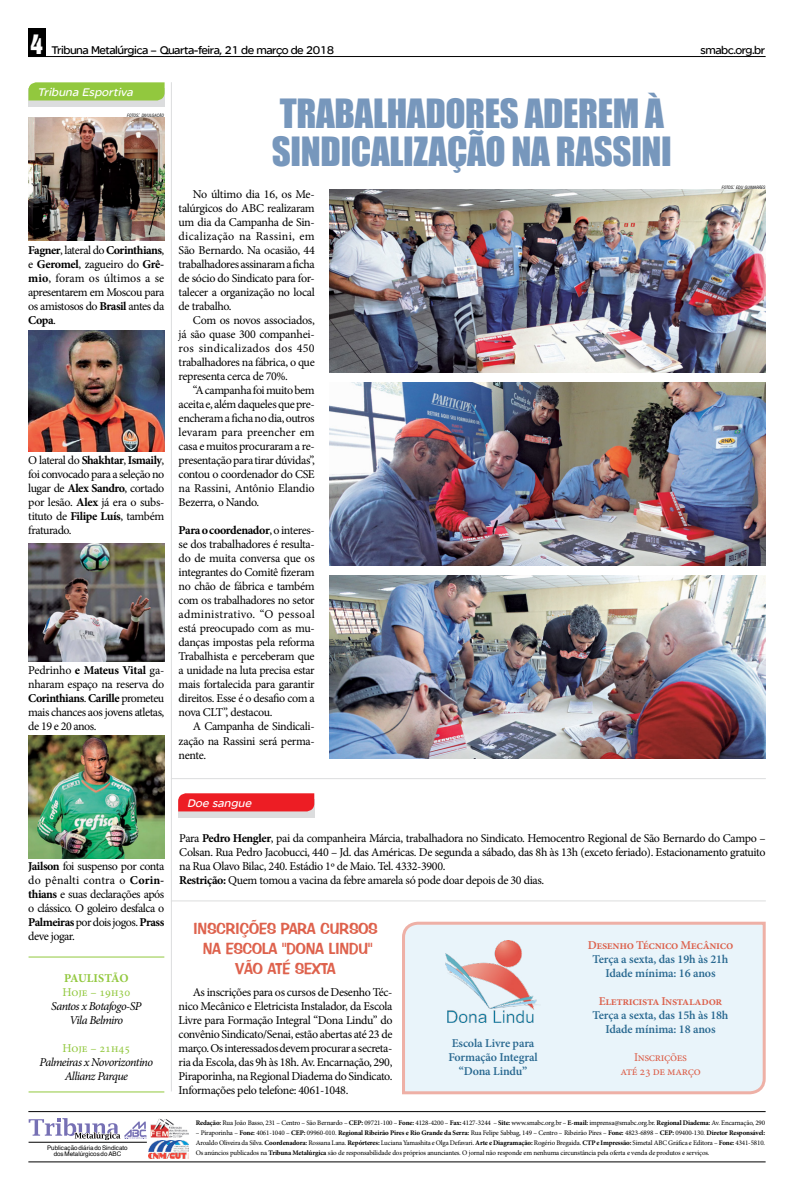
<style>
.page{position:relative;width:794px;height:1191px;background:#fff}
.page>*{position:absolute;margin:0;border:0;box-sizing:border-box;transform-origin:0 0}
.t1{font:37px/38px "Impact";letter-spacing:-.01em;color:#7797bc}
.t2{font:16px/20px "Impress BT";letter-spacing:-.03em;color:#de624d;text-align:center}
.t3{font:12px/14px "Minion Pro";letter-spacing:-.03em;color:#000;text-align:justify}
.t4{font:600 12px/14px "Minion Pro";letter-spacing:-.01em;color:#286890;text-align:center}
.t5{font:italic 12px/14px "Minion Pro";letter-spacing:-.05em;color:#000;text-align:center}
.t6{font:12px "SE Optimist Semi";letter-spacing:-.04em;color:#000}
.t7{font:600 12px "Minion Pro";letter-spacing:-.03em;color:#dc614c}
.t8{font:italic 12px "SE Optimist Semi";color:#fff}
.t9{font:12px/14px "Minion Pro";letter-spacing:-.03em;color:#dc614c;text-align:center}
.t10{font:12px "Minion Pro";color:#92c83e}
.t11{font:700 12px "Minion Pro";letter-spacing:-.005em;color:#92c83e}
.t12{font:7px/10px "Minion Pro";letter-spacing:-.02em;color:#000;text-align:justify}
.t13{font:6.2px/6.2px "Helvetica";color:#000;text-align:center}
.t14{font:italic condensed 4.4px "Swiss 721 BT";color:#000}
.s1{font-family:"Helvetica Inserat";font-size:25px;color:#fff}
.s2{font-size:6.2px}
.s3{font-weight:700}
</style>
<div class="page">
<svg style="left:28px;top:100px;width:137px;height:6px"></svg>
<svg style="left:178px;top:811px;width:136px;height:6px"></svg>
<svg style="left:28px;top:82px;width:137px;height:18px;background:#95c944"></svg>
<svg style="left:178px;top:793px;width:136px;height:18px;background:#ed2229"></svg>
<img style="left:29px;top:118px;width:136px;height:123px">
<img style="left:29px;top:543px;width:136px;height:118px">
<img style="left:29px;top:735px;width:136px;height:123px">
<img style="left:29px;top:330px;width:136px;height:121px">
<hr style="left:171px;top:82px;width:1px;height:1009px;background:#dcddde">
<hr style="left:28px;top:1111px;width:737px;height:1px;background:#000">
<div style="left:28px;top:28px;width:17px;height:29px;background:#000"></div>
<hr style="left:28px;top:56px;width:737px;height:1px;background:#000">
<img style="left:148px;top:1140px;width:40px;height:18px">
<hr style="left:28px;top:1161px;width:737px;height:1px;background:#000">
<hr style="left:29px;top:1141px;width:118px;height:1px;background:#000">
<img style="left:151px;top:1118px;width:37px;height:19px">
<svg style="left:29px;top:1118px;width:118px;height:22px"></svg>
<hr style="left:171px;top:778px;width:595px;height:1px;background:#dcddde">
<hr style="left:171px;top:900px;width:595px;height:1px;background:#dcddde">
<img style="left:330px;top:189px;width:435px;height:183px">
<img style="left:330px;top:382px;width:435px;height:183px">
<img style="left:330px;top:575px;width:435px;height:183px">
<hr style="left:29px;top:956px;width:135px;height:1px;background:#92c83e">
<hr style="left:29px;top:1091px;width:135px;height:1px;background:#92c83e">
<svg style="left:402px;top:921px;width:364px;height:174px;background:#e9f0f5"></svg>
<img style="left:446px;top:940px;width:94px;height:82px">
<p class="t6" style="left:31px;top:43px;width:305px"><span class="s1">4</span> Tribuna Metalúrgica – Quarta-feira, 21 de março de 2018</p>
<p class="t8" style="left:37px;top:85px;width:100px">Tribuna Esportiva</p>
<p class="t14" style="left:127px;top:113px;width:38px">FOTOS<span class="s2">:</span> DIVULGAÇÃO</p>
<p class="t3" style="left:28px;top:243px;width:138px"><span class="s3">Fagner</span>, lateral do <span class="s3">Corinthians</span>, e <span class="s3">Geromel</span>, zagueiro do <span class="s3">Grê&shy;mio</span>, foram os últimos a se apresentarem em Moscou para os amistosos do <span class="s3">Brasil</span> antes da <span class="s3">Copa</span>.</p>
<p class="t3" style="left:28px;top:453px;width:138px">O lateral do <span class="s3">Shakhtar</span>, <span class="s3">Ismaily</span>, foi convocado para a seleção no lugar de <span class="s3">Alex Sandro</span>, cortado por lesão. <span class="s3">Alex</span> já era o subs&shy;tituto de <span class="s3">Filipe Luís</span>, também fraturado.</p>
<p class="t3" style="left:28px;top:663px;width:137px">Pedrinho <span class="s3">e Mateus Vital</span> ga&shy;nharam espaço na reserva do <span class="s3">Corinthians</span>. <span class="s3">Carille</span> prometeu mais chances aos jovens atletas, de 19 e 20 anos.</p>
<h1 class="t1" style="left:272px;top:93px;width:401px">TRABALHADORES ADEREM À<br>SINDICALIZAÇÃO NA RASSINI</h1>
<p class="t3" style="left:179px;top:187px;width:138px;text-indent:14px">No último dia 16, os Me&shy;talúrgicos do ABC realizaram um dia da Campanha de Sin&shy;dicalização na Rassini, em São Bernardo. Na ocasião, 44 trabalhadores assinaram a ficha de sócio do Sindicato para for&shy;talecer a organização no local de trabalho.</p>
<p class="t3" style="left:179px;top:313px;width:138px;text-indent:14px">Com os novos associados, já são quase 300 companhei&shy;ros sindicalizados dos 450 trabalhadores na fábrica, o que representa cerca de 70%.</p>
<p class="t3" style="left:179px;top:383px;width:138px;text-indent:14px">“A campanha foi muito bem aceita e, além daqueles que pre&shy;encheram a ficha no dia, outros levaram para preencher em casa e muitos procuraram a re&shy;presentação para tirar dúvidas”, contou o coordenador do CSE na Rassini, Antônio Elandio Bezerra, o Nando.</p>
<p class="t3" style="left:179px;top:523px;width:138px"><span class="s3">Para o coordenador</span>, o interes&shy;se dos trabalhadores é resulta&shy;do de muita conversa que os integrantes do Comitê fizeram no chão de fábrica e também com os trabalhadores no setor administrativo. “O pessoal está preocupado com as mu&shy;danças impostas pela reforma Trabalhista e perceberam que a unidade na luta precisa estar mais fortalecida para garantir direitos. Esse é o desafio com a nova CLT”, destacou.</p>
<p class="t3" style="left:179px;top:719px;width:138px;text-indent:14px">A Campanha de Sindicali&shy;zação na Rassini será perma&shy;nente.</p>
<p class="t8" style="left:187px;top:796px;width:69px">Doe sangue</p>
<p class="t6" style="left:700px;top:43px;width:66px">smabc.org.br</p>
<p class="t14" style="left:722px;top:185px;width:45px">FOTOS<span class="s2">:</span> EDU GUIMARÃES</p>
<p class="t3" style="left:28px;top:859px;width:137px"><span class="s3">Jailson</span> foi suspenso por conta do pênalti contra o <span class="s3">Corin&shy;thians</span> e suas declarações após o clássico. O goleiro desfalca o <span class="s3">Palmeiras</span> por dois jogos. <span class="s3">Prass </span>deve jogar.</p>
<p class="t11" style="left:64px;top:970px;width:30px">Paulist</p>
<p class="t11" style="left:111px;top:970px;width:16px">ão</p>
<p class="t10" style="left:62px;top:984px;width:69px">Hoje – 19h30</p>
<p class="t5" style="left:51px;top:999px;width:92px">Santos x Botafogo-SP<br>Vila Belmiro</p>
<p class="t10" style="left:62px;top:1040px;width:69px">Hoje – 21h45</p>
<p class="t5" style="left:40px;top:1055px;width:115px">Palmeiras x Novorizontino<br>Allianz Parque</p>
<p class="t13" style="left:47px;top:1144px;width:82px">Publicação diária do Sindicato dos Metalúrgicos do ABC</p>
<p class="t3" style="left:179px;top:831px;width:588px;text-align:left">Para <span class="s3">Pedro Hengler</span>, pai da companheira Márcia, trabalhadora no Sindicato. Hemocentro Regional de São Bernardo do Campo – Colsan. Rua Pedro Jacobucci, 440 – Jd. das Américas. De segunda a sábado, das 8h às 13h (exceto feriado). Estacionamento gratuito na Rua Olavo Bilac, 240. Estádio 1º de Maio. Tel. 4332-3900.<br><span class="s3">Restrição:</span> Quem tomou a vacina da febre amarela só pode doar depois de 30 dias.</p>
<h2 class="t2" style="left:193px;top:918px;width:186px">INSCRIÇÕES PARA CURSOS<br>NA ESCOLA "DONA LINDU"<br>VÃO ATÉ SEXTA</h2>
<p class="t3" style="left:179px;top:985px;width:215px;text-indent:14px">As inscrições para os cursos de Desenho Téc&shy;nico Mecânico e Eletricista Instalador, da Escola Livre para Formação Integral “Dona Lindu” do convênio Sindicato/Senai, estão abertas até 23 de março. Os interessados devem procurar a secreta&shy;ria da Escola, das 9h às 18h. Av. Encarnação, 290, Piraporinha, na Regional Diadema do Sindicato.<br>Informações pelo telefone: 4061-1048.</p>
<p class="t4" style="left:448px;top:1036px;width:91px">Escola Livre para<br>Formação Integral “Dona Lindu”</p>
<p class="t7" style="left:588px;top:937px;width:147px">Desenho Técnico Mecânico</p>
<p class="t4" style="left:592px;top:952px;width:137px">Terça a sexta, das 19h às 21h<br>Idade mínima: 16 anos</p>
<p class="t7" style="left:599px;top:993px;width:125px">Eletricista Instalador</p>
<p class="t4" style="left:592px;top:1008px;width:137px">Terça a sexta, das 15h às 18h<br>Idade mínima: 18 anos</p>
<p class="t9" style="left:620px;top:1050px;width:82px">Inscrições<br>até 23 de março</p>
<p class="t12" style="left:196px;top:1117px;width:571px"><span class="s3">Redação:</span> Rua João Basso, 231 – Centro – São Bernardo – <span class="s3">CEP:</span> 09721-100 – <span class="s3">Fone:</span> 4128-4200 – <span class="s3">Fax:</span> 4127-3244 – <span class="s3">Site:</span> www.smabc.org.br – <span class="s3">E-mail:</span> imprensa@smabc.org.br. <span class="s3">Regional Diadema:</span> Av. Encarnação, 290</p>
<p class="t12" style="left:196px;top:1127px;width:571px">– Piraporinha – <span class="s3">Fone:</span> 4061-1040 – <span class="s3">CEP:</span> 09960-010. <span class="s3">Regional Ribeirão Pires e Rio Grande da Serra:</span> Rua Felipe Sabbag, 149 – Centro – Ribeirão Pires – <span class="s3">Fone:</span> 4823-6898 – <span class="s3">CEP:</span> 09400-130. <span class="s3">Diretor Responsável:<br></span>Aroaldo Oliveira da Silva. <span class="s3">Coordenadora:</span> Rossana Lana. <span class="s3">Repórteres:</span> Luciana Yamashita e Olga Defavari. <span class="s3">Arte e Diagramação:</span> Rogério Bregaida. <span class="s3">CTP e Impressão:</span> Simetal ABC Gráfica e Editora – <span class="s3">Fone:</span> 4341-5810.<br>Os anúncios publicados na <span class="s3">Tribuna Metalúrgica</span> são de responsabilidade dos próprios anunciantes. O jornal não responde em nenhuma circunstância pela oferta e venda de produtos e serviços.</p>
</div>
